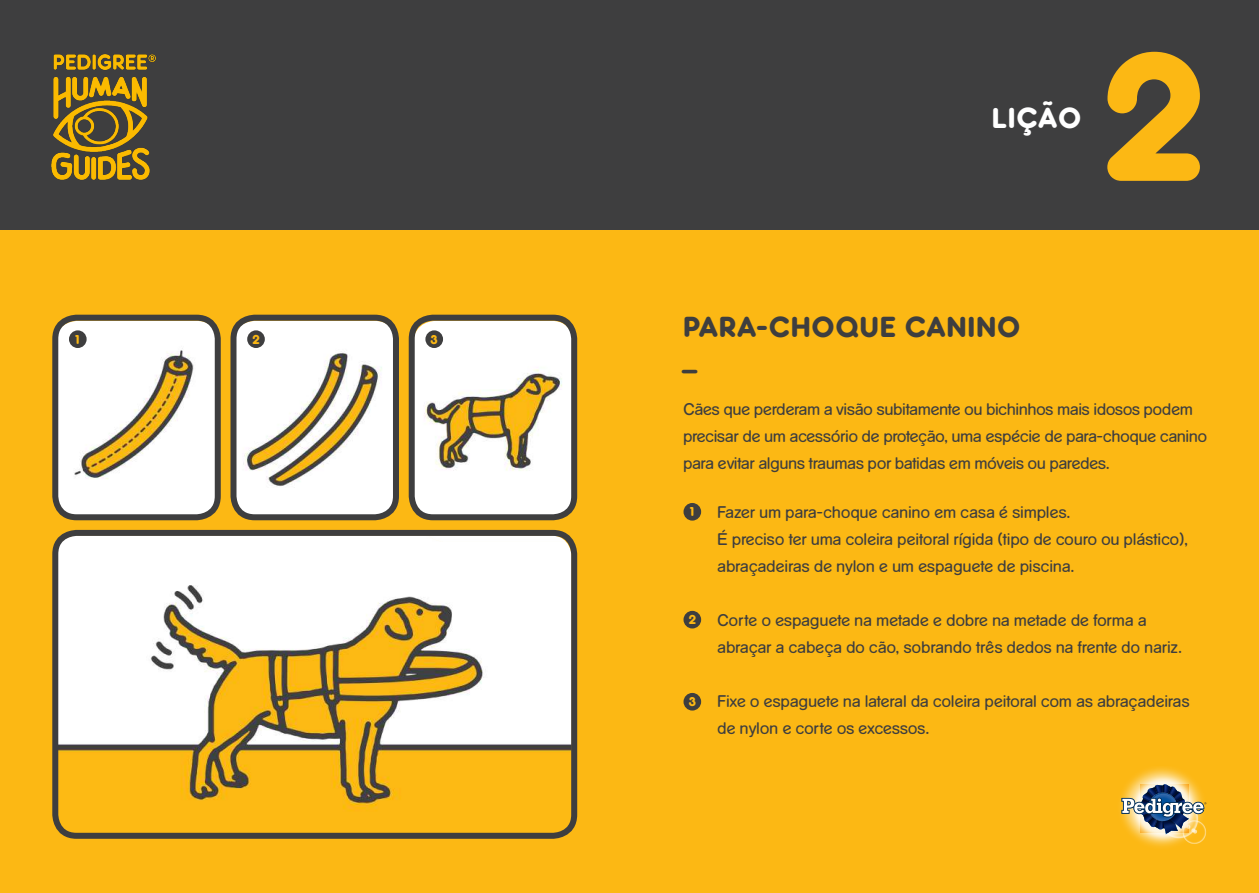
<style>
.page{position:relative;width:1259px;height:893px;background:#fcb814}
.page>*{position:absolute;margin:0;border:0;box-sizing:border-box;transform-origin:0 0}
.t1{font:800 169.05px "Pedigree";color:#fcb814}
.t2{font:800 27px/32.4px "Pedigree";letter-spacing:.05em;color:#3e3e3f}
.t3{font:800 27px "Pedigree";letter-spacing:.05em;color:#fff}
.t4{font:300 15px/27px "Pedigree";letter-spacing:.015em;color:#3e3e3f}
.t5{font:800 12px "Pedigree";color:#fcb814}
</style>
<div class="page">
<div style="left:0;top:0;width:1259px;height:230px;background:#3e3e3f"></div>
<img style="left:51px;top:54px;width:105px;height:126px">
<img style="left:1120px;top:767px;width:87px;height:80px">
<svg style="left:1121px;top:784px;width:85px;height:50px;background:#a39d82"></svg>
<div style="left:233px;top:321px;width:163px;height:196px;background:#fff;border-radius:21px"></div>
<img style="left:237px;top:344px;width:155px;height:169px">
<div style="left:414px;top:321px;width:159px;height:196px;background:#fff;border-radius:21px"></div>
<img style="left:416px;top:332px;width:154px;height:185px">
<div style="left:56px;top:321px;width:162px;height:196px;background:#fff;border-radius:21px"></div>
<img style="left:62px;top:342px;width:152px;height:171px">
<img style="left:59px;top:537px;width:511px;height:295px">
<div style="left:52px;top:315px;width:169px;height:205px;border:6px solid #3e3e3f;border-radius:21px"></div>
<div style="left:230px;top:315px;width:169px;height:205px;border:6px solid #3e3e3f;border-radius:21px"></div>
<div style="left:409px;top:315px;width:168px;height:205px;border:6px solid #3e3e3f;border-radius:21px"></div>
<div style="left:52px;top:530px;width:525px;height:309px;border:6px solid #3e3e3f;border-radius:21px"></div>
<div style="left:69px;top:330px;width:18px;height:18px;background:#3e3e3f;border-radius:50%"></div>
<div style="left:247px;top:330px;width:18px;height:18px;background:#3e3e3f;border-radius:50%"></div>
<div style="left:425px;top:330px;width:18px;height:18px;background:#3e3e3f;border-radius:50%"></div>
<div style="left:683px;top:503px;width:18px;height:18px;background:#3e3e3f;border-radius:50%"></div>
<div style="left:683px;top:611px;width:18px;height:17px;background:#3e3e3f;border-radius:50%"></div>
<div style="left:683px;top:693px;width:18px;height:18px;background:#3e3e3f;border-radius:50%"></div>
<p class="t5" style="left:76px;top:331px;width:5px">1</p>
<p class="t5" style="left:252px;top:331px;width:9px">2</p>
<p class="t5" style="left:431px;top:331px;width:9px">3</p>
<h2 class="t3" style="left:992px;top:99px;width:90px">LIÇÃO</h2>
<h1 class="t1" style="left:1102px;top:2px;width:104px">2</h1>
<h2 class="t2" style="left:683px;top:310px;width:338px">PARA-CHOQUE CANINO _</h2>
<p class="t4" style="left:683px;top:396px;width:525px">Cães que perderam a visão subitamente ou bichinhos mais idosos podem precisar de um acessório de proteção, uma espécie de para-choque canino para evitar alguns traumas por batidas em móveis ou paredes.</p>
<p class="t4" style="left:717px;top:498px;width:472px">Fazer um para-choque canino em casa é simples.<br>É preciso ter uma coleira peitoral rígida (tipo de couro ou plástico), abraçadeiras de nylon e um espaguete de piscina.</p>
<p class="t4" style="left:717px;top:606px;width:466px">Corte o espaguete na metade e dobre na metade de forma a abraçar a cabeça do cão, sobrando três dedos na frente do nariz.</p>
<p class="t4" style="left:717px;top:687px;width:473px">Fixe o espaguete na lateral da coleira peitoral com as abraçadeiras de nylon e corte os excessos.</p>
<p class="t5" style="left:690px;top:504px;width:5px">1</p>
<p class="t5" style="left:688px;top:611px;width:9px">2</p>
<p class="t5" style="left:689px;top:694px;width:9px">3</p>
</div>
